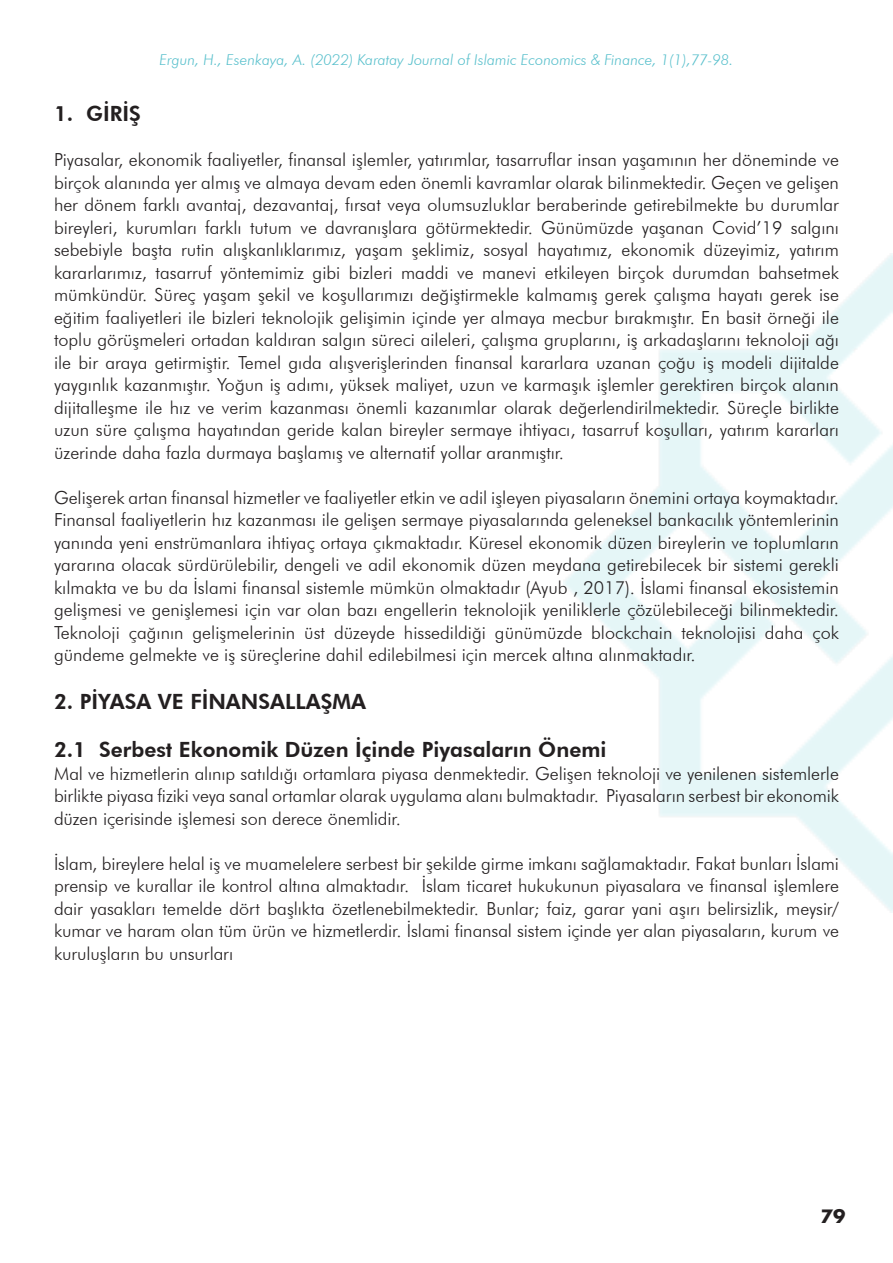
<style>
.page{position:relative;width:893px;height:1263px;background:#fff}
.page>*{position:absolute;margin:0;border:0;box-sizing:border-box;transform-origin:0 0}
.t1{font:800 21px "Futura BT";color:#231f20}
.t2{font:300 18px/22.5px "Futura BT";color:#231f20;text-align:justify}
.t3{font:700 18px "Futura";color:#231f20}
.t4{font:italic 300 15px "Futura BT";color:#59c0cc}
</style>
<div class="page">
<p class="t4" style="left:160px;top:51px;width:575px">Ergun, H., Esenkaya, A. (2022) Karatay Journal of Islamic Economics &amp; Finance, 1(1),77-98.</p>
<p class="t1" style="left:54px;top:101px;width:88px">1. GİRİŞ</p>
<p class="t2" style="left:54px;top:148px;width:786px">Piyasalar, ekonomik faaliyetler, finansal işlemler, yatırımlar, tasarruflar insan yaşamının her döneminde ve birçok alanında yer almış ve almaya devam eden önemli kavramlar olarak bilinmektedir. Geçen ve gelişen her dönem farklı avantaj, dezavantaj, fırsat veya olumsuzluklar beraberinde getirebilmekte bu durumlar bireyleri, kurumları farklı tutum ve davranışlara götürmektedir. Günümüzde yaşanan Covid’19 salgını sebebiyle başta rutin alışkanlıklarımız, yaşam şeklimiz, sosyal hayatımız, ekonomik düzeyimiz, yatırım kararlarımız, tasarruf yöntemimiz gibi bizleri maddi ve manevi etkileyen birçok durumdan bahsetmek mümkündür. Süreç yaşam şekil ve koşullarımızı değiştirmekle kalmamış gerek çalışma hayatı gerek ise eğitim faaliyetleri ile bizleri teknolojik gelişimin içinde yer almaya mecbur bırakmıştır. En basit örneği ile toplu görüşmeleri ortadan kaldıran salgın süreci aileleri, çalışma gruplarını, iş arkadaşlarını teknoloji ağı ile bir araya getirmiştir. Temel gıda alışverişlerinden finansal kararlara uzanan çoğu iş modeli dijitalde yaygınlık kazanmıştır. Yoğun iş adımı, yüksek maliyet, uzun ve karmaşık işlemler gerektiren birçok alanın dijitalleşme ile hız ve verim kazanması önemli kazanımlar olarak değerlendirilmektedir. Süreçle birlikte uzun süre çalışma hayatından geride kalan bireyler sermaye ihtiyacı, tasarruf koşulları, yatırım kararları üzerinde daha fazla durmaya başlamış ve alternatif yollar aranmıştır.</p>
<p class="t2" style="left:54px;top:486px;width:786px">Gelişerek artan finansal hizmetler ve faaliyetler etkin ve adil işleyen piyasaların önemini ortaya koymaktadır.<br>Finansal faaliyetlerin hız kazanması ile gelişen sermaye piyasalarında geleneksel bankacılık yöntemlerinin yanında yeni enstrümanlara ihtiyaç ortaya çıkmaktadır. Küresel ekonomik düzen bireylerin ve toplumların yararına olacak sürdürülebilir, dengeli ve adil ekonomik düzen meydana getirebilecek bir sistemi gerekli kılmakta ve bu da İslami finansal sistemle mümkün olmaktadır (Ayub , 2017). İslami finansal ekosistemin gelişmesi ve genişlemesi için var olan bazı engellerin teknolojik yeniliklerle çözülebileceği bilinmektedir.<br>Teknoloji çağının gelişmelerinin üst düzeyde hissedildiği günümüzde blockchain teknolojisi daha çok gündeme gelmekte ve iş süreçlerine dahil edilebilmesi için mercek altına alınmaktadır.</p>
<p class="t1" style="left:54px;top:689px;width:314px">2. PİYASA VE FİNANSALLAŞMA</p>
<p class="t1" style="left:54px;top:737px;width:554px">2.1 Serbest Ekonomik Düzen İçinde Piyasaların Önemi</p>
<p class="t2" style="left:54px;top:762px;width:786px">Mal ve hizmetlerin alınıp satıldığı ortamlara piyasa denmektedir. Gelişen teknoloji ve yenilenen sistemlerle birlikte piyasa fiziki veya sanal ortamlar olarak uygulama alanı bulmaktadır. Piyasaların serbest bir ekonomik düzen içerisinde işlemesi son derece önemlidir.</p>
<p class="t2" style="left:54px;top:852px;width:786px">İslam, bireylere helal iş ve muamelelere serbest bir şekilde girme imkanı sağlamaktadır. Fakat bunları İslami prensip ve kurallar ile kontrol altına almaktadır. İslam ticaret hukukunun piyasalara ve finansal işlemlere dair yasakları temelde dört başlıkta özetlenebilmektedir. Bunlar; faiz, garar yani aşırı belirsizlik, meysir/ kumar ve haram olan tüm ürün ve hizmetlerdir. İslami finansal sistem içinde yer alan piyasaların, kurum ve kuruluşların bu unsurları</p>
<p class="t3" style="left:821px;top:1203px;width:26px">79</p>
</div>
